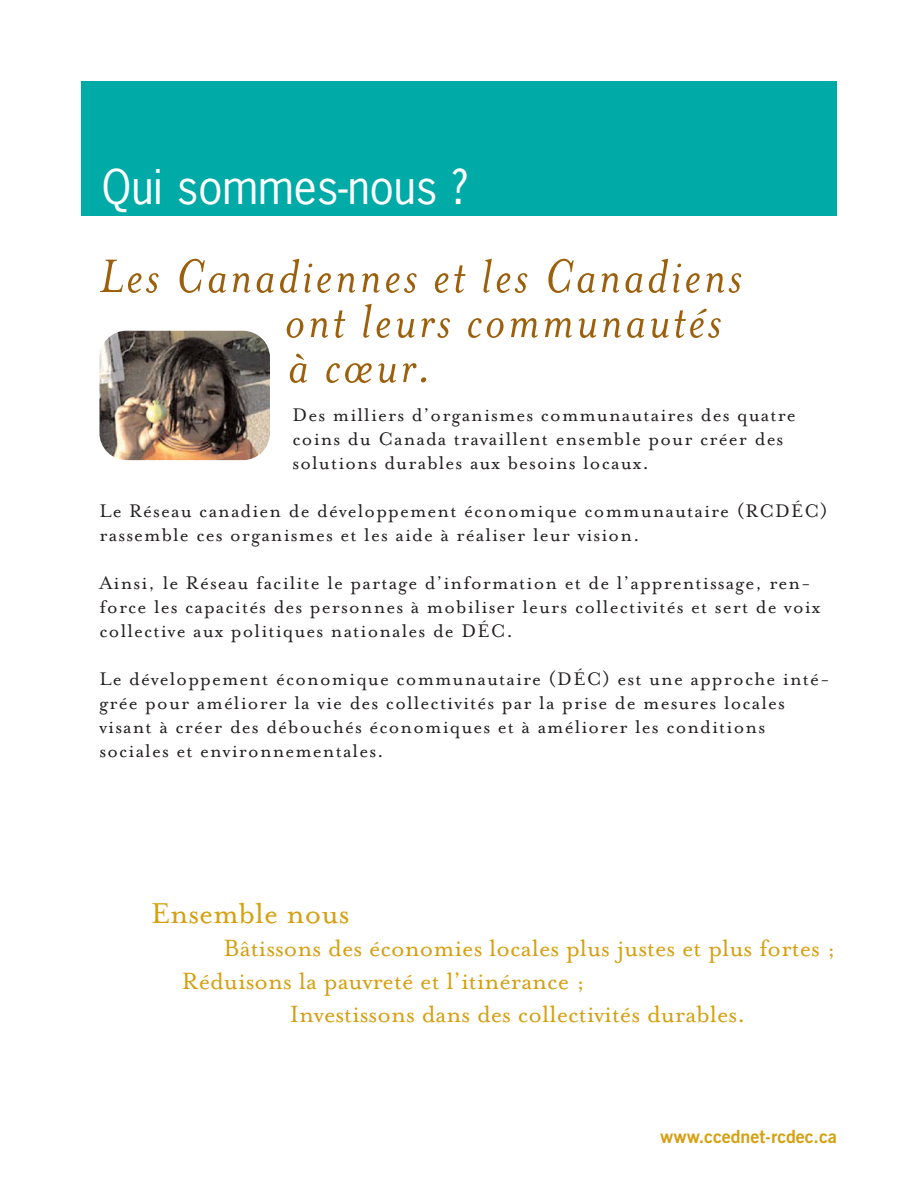
<style>
.page{position:relative;width:918px;height:1188px;background:#fff}
.page>*{position:absolute;margin:0;border:0;box-sizing:border-box;transform-origin:0 0}
.t1{font:italic 54px/45px "Mrs Eaves";letter-spacing:.055em;color:#9c5f0c}
.t2{font:45px "News Gothic";color:#fff}
.t3{font:33px "Mrs Eaves Roman";color:#d59f0f}
.t4{font:27px "Mrs Eaves Roman";color:#d59f0f}
.t5{font:21px/24px "Mrs Eaves Roman";letter-spacing:.055em;color:#231f20}
.t6{font:700 18px "News Gothic BT";color:#d59f0f}
</style>
<div class="page">
<svg style="left:81px;top:81px;width:756px;height:380px"></svg>
<h2 class="t2" style="left:102px;top:169px;width:367px">Qui sommes-nous ?</h2>
<h1 class="t1" style="left:285px;top:251px;width:458px;text-indent:-185px">Les Canadiennes et les Canadiens ont leurs communautés à cœur.</h1>
<p class="t5" style="left:292px;top:402px;width:505px">Des milliers d’organismes communautaires des quatre coins du Canada travaillent ensemble pour créer des solutions durables aux besoins locaux.</p>
<p class="t5" style="left:100px;top:498px;width:730px">Le Réseau canadien de développement économique communautaire (RCDÉC) rassemble ces organismes et les aide à réaliser leur vision.</p>
<p class="t5" style="left:100px;top:570px;width:722px">Ainsi, le Réseau facilite le partage d’information et de l’apprentissage, ren&shy;force les capacités des personnes à mobiliser leurs collectivités et sert de voix collective aux politiques nationales de DÉC.</p>
<p class="t5" style="left:100px;top:666px;width:732px">Le développement économique communautaire (DÉC) est une approche inté&shy;grée pour améliorer la vie des collectivités par la prise de mesures locales visant à créer des débouchés économiques et à améliorer les conditions sociales et environnementales.</p>
<h3 class="t3" style="left:151px;top:892px;width:200px">Ensemble nous</h3>
<p class="t4" style="left:224px;top:931px;width:614px">Bâtissons des économies locales plus justes et plus fortes ;</p>
<p class="t4" style="left:182px;top:964px;width:405px">Réduisons la pauvreté et l’itinérance ;</p>
<p class="t4" style="left:290px;top:997px;width:457px">Investissons dans des collectivités durables.</p>
<p class="t6" style="left:660px;top:1130px;width:178px">www.ccednet-rcdec.ca</p>
</div>
